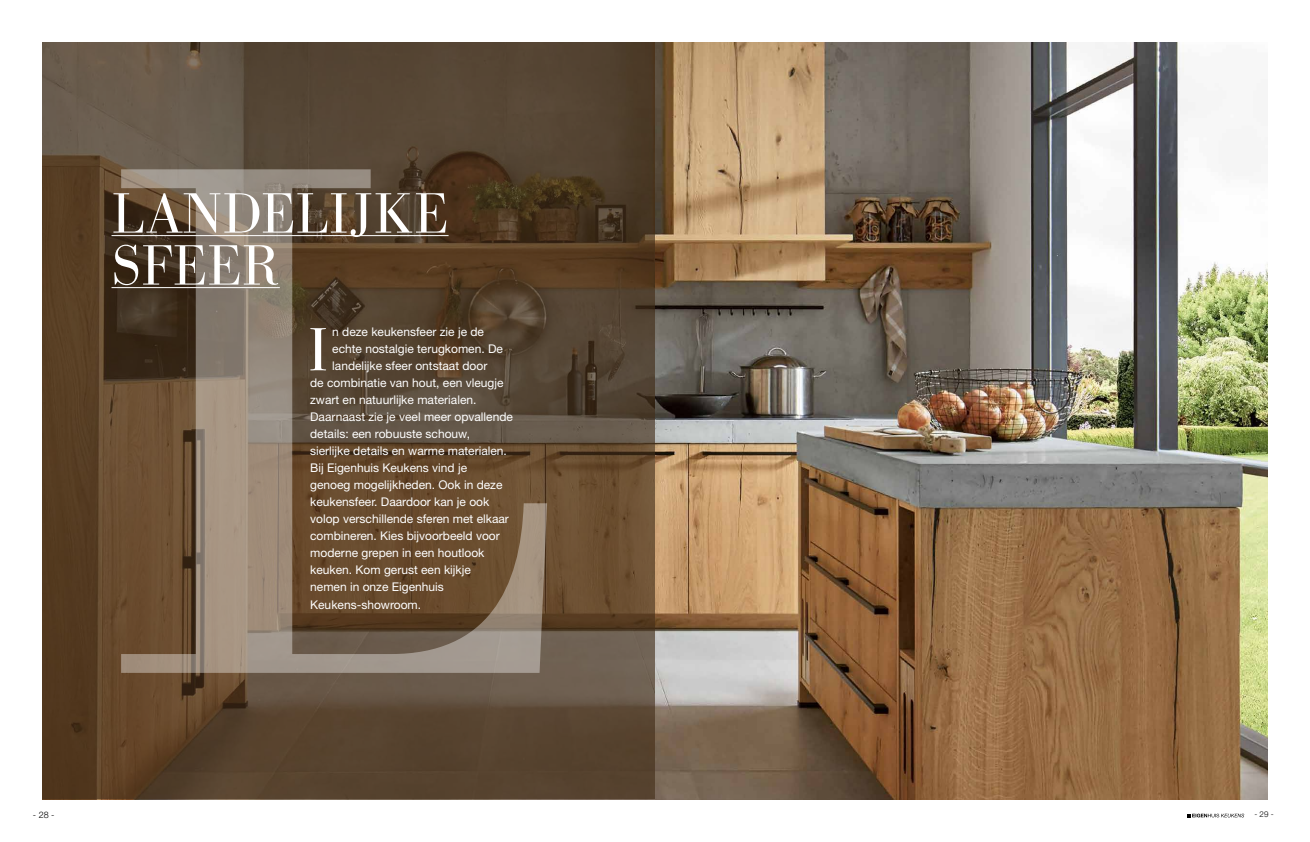
<style>
.page{position:relative;width:1310px;height:842px;background:#fff}
.page>*{position:absolute;margin:0;border:0;box-sizing:border-box;transform-origin:0 0}
.t1{font:60.9px "Bodoni Svty Two ITCTT";color:#fff}
.t2{font:300 59px/52px "Bodoni URW";color:#fff}
.t3{font:12px "Helvetica Neue LT Std";color:#fff}
.t4{font:300 9px "Helvetica Neue LT Std";color:#000}
.t5{font:300 8px "Helvetica Neue LT Std";color:#000}
</style>
<div class="page">
<img style="left:655px;top:43px;width:612px;height:756px">
<svg style="left:43px;top:43px;width:612px;height:756px;background:#5a4632"></svg>
<svg style="left:121px;top:169px;width:426px;height:504px;background:#6d5945"></svg>
<hr style="left:111px;top:235px;width:337px;height:1px;background:#fff">
<hr style="left:111px;top:287px;width:169px;height:1px;background:#fff">
<svg style="left:1184px;top:811px;width:63px;height:9px"></svg>
<svg style="left:1187px;top:814px;width:57px;height:3px"></svg>
<div style="left:1245px;top:811px;width:38px;height:9px;background:#fff"></div>
<h2 class="t2" style="left:111px;top:188px;width:338px">LANDELIJKE<br>SFEER</h2>
<h1 class="t1" style="left:308px;top:300px;width:21px">I</h1>
<p class="t3" style="left:332px;top:325px;width:153px">n deze keukensfeer zie je de</p>
<p class="t3" style="left:332px;top:342px;width:172px">echte nostalgie terugkomen. De</p>
<p class="t3" style="left:332px;top:359px;width:157px">landelijke sfeer ontstaat door</p>
<p class="t3" style="left:310px;top:376px;width:195px">de combinatie van hout, een vleugje</p>
<p class="t3" style="left:310px;top:393px;width:168px">zwart en natuurlijke materialen.</p>
<p class="t3" style="left:310px;top:410px;width:204px">Daarnaast zie je veel meer opvallende</p>
<p class="t3" style="left:310px;top:427px;width:161px">details: een robuuste schouw,</p>
<p class="t3" style="left:310px;top:444px;width:198px">sierlijke details en warme materialen.</p>
<p class="t3" style="left:310px;top:461px;width:158px">Bij Eigenhuis Keukens vind je</p>
<p class="t3" style="left:310px;top:478px;width:194px">genoeg mogelijkheden. Ook in deze</p>
<p class="t3" style="left:310px;top:495px;width:181px">keukensfeer. Daardoor kan je ook</p>
<p class="t3" style="left:310px;top:512px;width:200px">volop verschillende sferen met elkaar</p>
<p class="t3" style="left:310px;top:529px;width:191px">combineren. Kies bijvoorbeeld voor</p>
<p class="t3" style="left:310px;top:546px;width:176px">moderne grepen in een houtlook</p>
<p class="t3" style="left:310px;top:563px;width:162px">keuken. Kom gerust een kijkje</p>
<p class="t3" style="left:310px;top:580px;width:135px">nemen in onze Eigenhuis</p>
<p class="t3" style="left:310px;top:597px;width:112px">Keukens-showroom.</p>
<p class="t4" style="left:33px;top:809px;width:23px">- 28 -</p>
<p class="t5" style="left:1254px;top:810px;width:21px">- 29 -</p>
</div>
